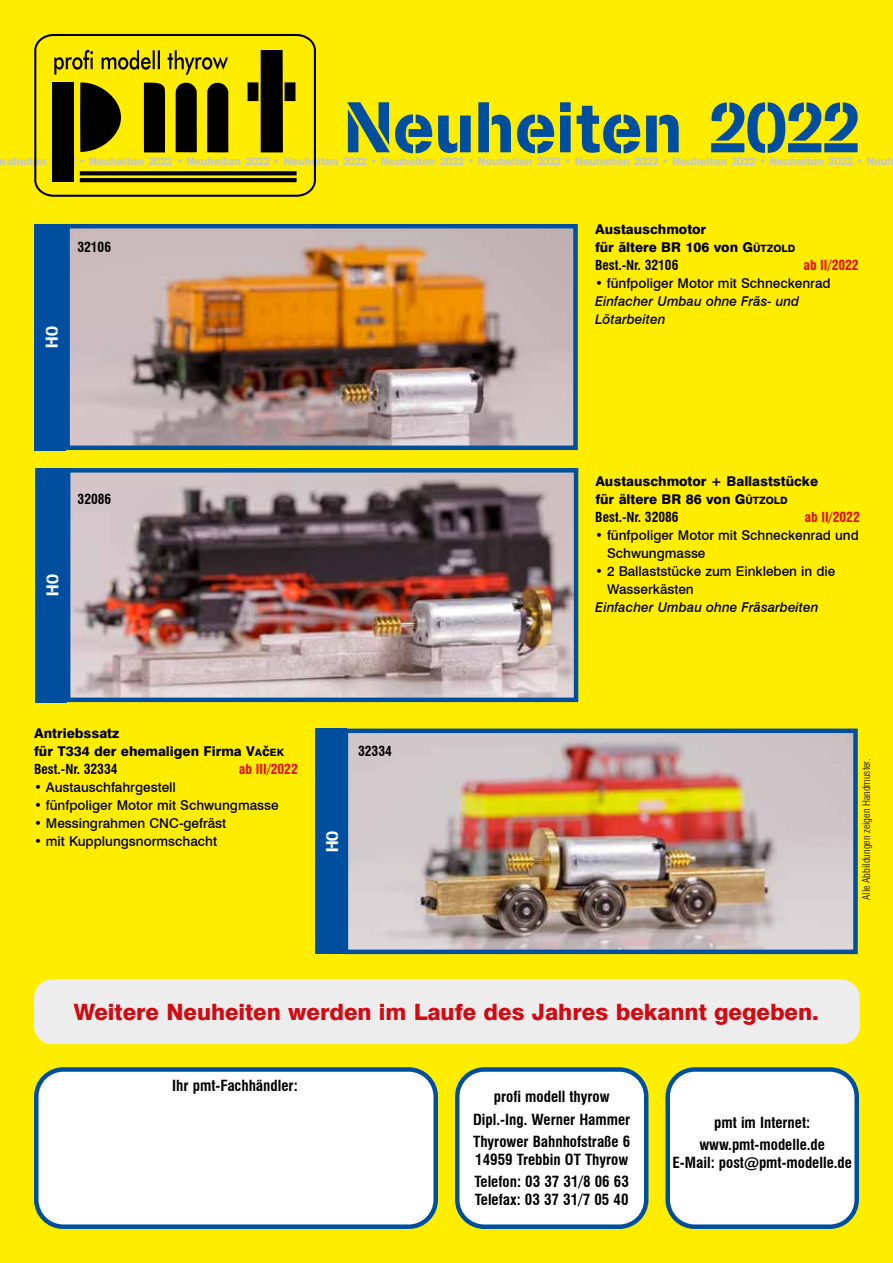
<style>
.page{position:relative;width:893px;height:1263px;background:#ffed00}
.page>*{position:absolute;margin:0;border:0;box-sizing:border-box;transform-origin:0 0}
.t1{font:75px "Cargo D";color:#004f9f}
.t2{font:800 22.5px "Swiss 721 BT";color:#d20a11}
.t3{font:18px "Cargo D";color:#fff}
.t4{font:700 condensed 15px/22.2px "Swiss 721 BT";color:#000;text-align:center}
.t5{font:500 13.5px/18px "Swiss 721 BT";color:#000}
.t6{font:800 13.5px/18px "Swiss 721 BT";color:#000}
.t7{font:italic 500 13.5px/18px "Swiss 721 BT";color:#000}
.t8{font:700 condensed 13.5px "Swiss 721 BT";color:#e30613}
.t9{font:700 condensed 13.5px "Swiss 721 BT";color:#000}
.t10{font:12px "Cargo D";color:#bcc4e5}
.t11{font:300 condensed 10.5px "Swiss 721 BT";color:#000}
.s1{font-style:inherit}
.s2{font-size:10.2px}
.s3{font-weight:700;font-stretch:condensed}
</style>
<div class="page">
<img style="left:70px;top:229px;width:503px;height:216px">
<div style="left:65px;top:224px;width:513px;height:226px;border:4px solid #004f9f"></div>
<img style="left:71px;top:473px;width:502px;height:224px">
<div style="left:66px;top:468px;width:512px;height:234px;border:4px solid #004f9f"></div>
<div style="left:35px;top:224px;width:31px;height:226px;background:#004f9f"></div>
<div style="left:35px;top:468px;width:32px;height:234px;background:#004f9f"></div>
<img style="left:349px;top:733px;width:504px;height:216px">
<div style="left:344px;top:728px;width:514px;height:226px;border:4px solid #004f9f"></div>
<div style="left:315px;top:728px;width:32px;height:226px;background:#004f9f"></div>
<div style="left:34px;top:979px;width:826px;height:65px;background:#ededed;border-radius:18px"></div>
<svg style="left:34px;top:33px;width:282px;height:164px"></svg>
<svg style="left:248px;top:50px;width:47px;height:102px"></svg>
<svg style="left:80px;top:178px;width:217px;height:4px"></svg>
<svg style="left:80px;top:171px;width:217px;height:4px"></svg>
<div style="left:53px;top:82px;width:21px;height:100px;background:#000"></div>
<svg style="left:54px;top:50px;width:174px;height:102px"></svg>
<div style="left:668px;top:1069px;width:189px;height:158px;background:#fff;border-radius:27px"></div>
<div style="left:665px;top:1067px;width:194px;height:162px;border:4px solid #004f9f;border-radius:27px"></div>
<div style="left:457px;top:1069px;width:189px;height:158px;background:#fff;border-radius:27px"></div>
<div style="left:455px;top:1067px;width:193px;height:162px;border:4px solid #004f9f;border-radius:27px"></div>
<div style="left:36px;top:1069px;width:400px;height:158px;background:#fff;border-radius:27px"></div>
<div style="left:34px;top:1067px;width:404px;height:162px;border:4px solid #004f9f;border-radius:27px"></div>
<h1 class="t1" style="left:344px;top:83px;width:517px">Neuheiten 2022</h1>
<p class="t10" style="left:0;top:154px;width:896px">euheiten 2022 • Neuheiten 2022 • Neuheiten 2022 • Neuheiten 2022 • Neuheiten 2022 • Neuheiten 2022 • Neuheiten 2022 • Neuheiten 2022 • Neuheiten 2022 • Neuh</p>
<p class="t9" style="left:77px;top:239px;width:35px">32106</p>
<h3 class="t3" style="left:41px;top:348px;width:23px;rotate:-90deg">H0</h3>
<p class="t9" style="left:78px;top:491px;width:35px">32086</p>
<h3 class="t3" style="left:42px;top:596px;width:23px;rotate:-90deg">H0</h3>
<p class="t6" style="left:34px;top:724px;width:251px">Antriebssatz<br>für T334 der ehemaligen Firma <span class="s1">V</span><span class="s2">A</span>č<span class="s2">EK<br></span><span class="s3">Best.-Nr. 32334</span></p>
<p class="t8" style="left:239px;top:761px;width:60px">ab III/2022</p>
<p class="t5" style="left:34px;top:778px;width:143px">• Austauschfahrgestell</p>
<p class="t5" style="left:34px;top:796px;width:246px">• fünfpoliger Motor mit Schwungmasse</p>
<p class="t5" style="left:34px;top:814px;width:194px">• Messingrahmen CNC-gefräst</p>
<p class="t5" style="left:34px;top:832px;width:184px">• mit Kupplungsnormschacht</p>
<p class="t9" style="left:358px;top:743px;width:35px">32334</p>
<h3 class="t3" style="left:322px;top:852px;width:23px;rotate:-90deg">H0</h3>
<p class="t6" style="left:595px;top:220px;width:202px">Austauschmotor<br>für ältere BR 106 von <span class="s1">G</span><span class="s2">ÜTZOLD<br></span><span class="s3">Best.-Nr. 32106</span></p>
<p class="t8" style="left:803px;top:257px;width:57px">ab II/2022</p>
<p class="t5" style="left:595px;top:274px;width:237px">• fünfpoliger Motor mit Schneckenrad</p>
<p class="t7" style="left:595px;top:292px;width:206px">Einfacher Umbau ohne Fräs- und<br>Lötarbeiten</p>
<p class="t6" style="left:595px;top:472px;width:224px">Austauschmotor + Ballaststücke für ältere BR 86 von <span class="s1">G</span><span class="s2">ÜTZOLD<br></span><span class="s3">Best.-Nr. 32086</span></p>
<p class="t8" style="left:804px;top:509px;width:57px">ab II/2022</p>
<p class="t5" style="left:607px;top:526px;width:253px;text-indent:-12px">• fünfpoliger Motor mit Schneckenrad und<br>Schwungmasse</p>
<p class="t5" style="left:607px;top:562px;width:230px;text-indent:-12px">• 2 Ballaststücke zum Einkleben in die<br>Wasserkästen</p>
<p class="t7" style="left:595px;top:598px;width:225px">Einfacher Umbau ohne Fräsarbeiten</p>
<p class="t11" style="left:860px;top:900px;width:143px;rotate:-90deg">Alle Abbildungen zeigen Handmuster.</p>
<h2 class="t2" style="left:74px;top:999px;width:746px">Weitere Neuheiten werden im Laufe des Jahres bekannt gegeben.</h2>
<p class="t4" style="left:172px;top:1074px;width:127px">Ihr pmt-Fachhändler:</p>
<p class="t4" style="left:473px;top:1086px;width:159px">profi modell thyrow<br>Dipl.-Ing. Werner Hammer<br>Thyrower Bahnhofstraße 6</p>
<p class="t4" style="left:475px;top:1148px;width:156px;text-align:left">14959 Trebbin OT Thyrow<br>Telefon: 03 37 31/8 06 63</p>
<p class="t4" style="left:475px;top:1188px;width:155px">Telefax: 03 37 31/7 05 40</p>
<p class="t4" style="left:699px;top:1111px;width:127px">pmt im Internet: www.pmt-modelle.de</p>
<p class="t4" style="left:672px;top:1151px;width:181px">E-Mail: post@pmt-modelle.de</p>
</div>
